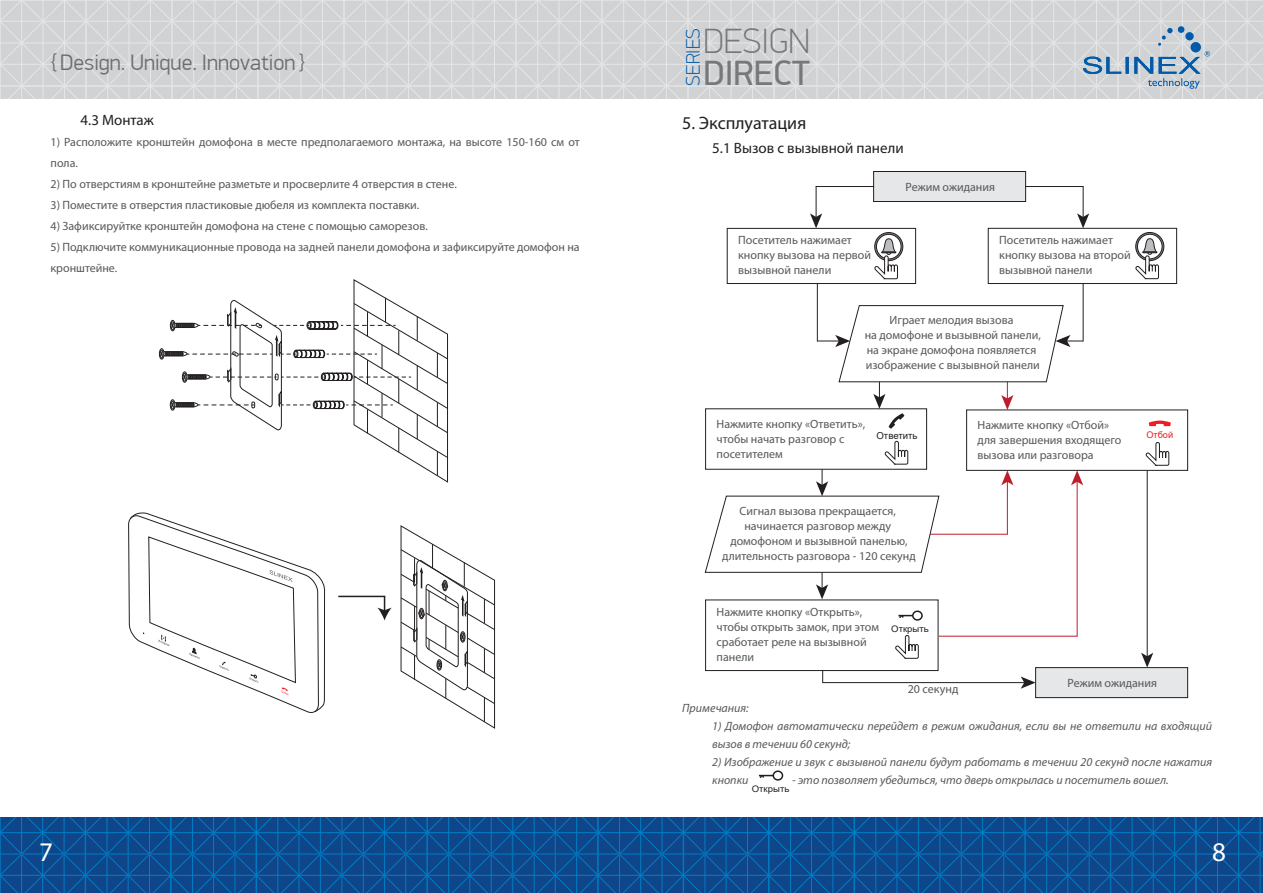
<style>
.page{position:relative;width:1263px;height:893px;background:#fff}
.page>*{position:absolute;margin:0;border:0;box-sizing:border-box;transform-origin:0 0}
.t1{font:100 35.25px "PF Din Display Pro";color:#76787b}
.t2{font:35.25px "PF Din Display Pro";color:#76787b}
.t3{font:27px "Myriad Pro";color:#fff}
.t4{font:300 22.5px "PF Din Display Pro";color:#6c6d70}
.t5{font:100 19.65px "PF Din Display Pro";color:#015aaa}
.t6{font:18px "Myriad Pro";color:#231f20}
.t7{font:15px "Myriad Pro";color:#231f20}
.t8{font:12px/15px "Myriad Pro";color:#57585a}
.t9{font:italic 12px/18px "Myriad Pro";color:#57585a}
.t10{font:9.6px "Arial";color:#231f20}
.t11{font:9.15px "Arial";color:#ee1d23}
.t12{font:9px "Arial";color:#231f20;scale:1.06 1}
</style>
<div class="page">
<svg style="left:0;top:818px;width:1263px;height:75px;background:#0c4d91"></svg>
<svg style="left:0;top:0;width:1263px;height:98px;background:#d4d5d7"></svg>
<div style="left:1178px;top:26px;width:6px;height:7px;background:#015aaa;border-radius:50%"></div>
<svg style="left:1083px;top:28px;width:127px;height:61px;background:#b6c3d0"></svg>
<div style="left:159px;top:349px;width:5px;height:10px;border:1px solid #231f20;border-radius:50%"></div>
<svg style="left:160px;top:279px;width:288px;height:204px"></svg>
<svg style="left:400px;top:525px;width:96px;height:204px"></svg>
<svg style="left:129px;top:512px;width:197px;height:381px"></svg>
<hr style="left:339px;top:596px;width:46px;height:1px;background:#231f20">
<svg style="left:377px;top:596px;width:15px;height:24px"></svg>
<div style="left:873px;top:171px;width:153px;height:31px;background:#e6e7e9;border:1px solid #231f20"></div>
<div style="left:1035px;top:667px;width:153px;height:31px;background:#e6e7e9;border:1px solid #231f20"></div>
<div style="left:727px;top:228px;width:189px;height:56px;border:1px solid #231f20"></div>
<svg style="left:875px;top:233px;width:28px;height:28px"></svg>
<div style="left:874px;top:232px;width:29px;height:29px;border:1px solid #231f20;border-radius:50%"></div>
<svg style="left:876px;top:234px;width:25px;height:25px"></svg>
<div style="left:876px;top:234px;width:25px;height:25px;border:1px solid #231f20;border-radius:50%"></div>
<svg style="left:874px;top:238px;width:24px;height:41px"></svg>
<div style="left:988px;top:228px;width:189px;height:56px;border:1px solid #231f20"></div>
<svg style="left:1136px;top:232px;width:28px;height:29px"></svg>
<div style="left:1135px;top:232px;width:29px;height:29px;border:1px solid #231f20;border-radius:50%"></div>
<svg style="left:1137px;top:234px;width:25px;height:25px"></svg>
<div style="left:1137px;top:234px;width:25px;height:25px;border:1px solid #231f20;border-radius:50%"></div>
<svg style="left:1135px;top:238px;width:24px;height:41px"></svg>
<hr style="left:816px;top:186px;width:58px;height:1px;background:#231f20">
<hr style="left:816px;top:187px;width:1px;height:31px;background:#231f20">
<svg style="left:810px;top:213px;width:12px;height:15px"></svg>
<hr style="left:817px;top:283px;width:1px;height:58px;background:#231f20">
<svg style="left:822px;top:671px;width:1px;height:12px"></svg>
<hr style="left:823px;top:682px;width:202px;height:1px;background:#231f20">
<svg style="left:1021px;top:676px;width:15px;height:13px"></svg>
<hr style="left:931px;top:534px;width:76px;height:1px;background:#be1d2c">
<hr style="left:1007px;top:481px;width:1px;height:53px;background:#be1d2c">
<svg style="left:1001px;top:471px;width:12px;height:14px"></svg>
<hr style="left:939px;top:636px;width:138px;height:1px;background:#be1d2c">
<hr style="left:1077px;top:481px;width:1px;height:155px;background:#be1d2c">
<svg style="left:1071px;top:471px;width:12px;height:14px"></svg>
<hr style="left:1147px;top:470px;width:1px;height:187px;background:#231f20">
<svg style="left:1141px;top:653px;width:12px;height:15px"></svg>
<hr style="left:1083px;top:283px;width:1px;height:58px;background:#231f20">
<hr style="left:1026px;top:186px;width:57px;height:1px;background:#231f20">
<hr style="left:1083px;top:187px;width:1px;height:31px;background:#231f20">
<svg style="left:1077px;top:213px;width:12px;height:15px"></svg>
<svg style="left:817px;top:305px;width:266px;height:124px"></svg>
<svg style="left:1149px;top:421px;width:22px;height:5px"></svg>
<div style="left:912px;top:610px;width:11px;height:11px;border:2px solid #231f20;border-radius:50%"></div>
<svg style="left:898px;top:615px;width:15px;height:3px"></svg>
<div style="left:772px;top:770px;width:11px;height:11px;border:2px solid #231f20;border-radius:50%"></div>
<svg style="left:759px;top:775px;width:14px;height:3px"></svg>
<svg style="left:704px;top:441px;width:236px;height:158px"></svg>
<div style="left:966px;top:410px;width:222px;height:61px;border:1px solid #231f20"></div>
<svg style="left:1145px;top:442px;width:24px;height:24px"></svg>
<div style="left:705px;top:600px;width:233px;height:71px;border:1px solid #231f20"></div>
<svg style="left:895px;top:635px;width:24px;height:24px"></svg>
<p class="t4" style="left:51px;top:49px;width:255px">{ Design. Unique. Innovation }</p>
<p class="t7" style="left:81px;top:110px;width:75px">4.3 Монтаж</p>
<p class="t8" style="left:51px;top:131px;width:531px;line-height:21px">1) Расположите кронштейн домофона в месте предполагаемого монтажа, на высоте 150-160 см от пола.</p>
<p class="t8" style="left:51px;top:176px;width:408px">2) По отверстиям в кронштейне разметьте и просверлите 4 отверстия в стене.</p>
<p class="t8" style="left:51px;top:197px;width:370px">3) Поместите в отверстия пластиковые дюбеля из комплекта поставки.</p>
<p class="t8" style="left:51px;top:218px;width:379px">4) Зафиксируйтке кронштейн домофона на стене с помощью саморезов.</p>
<p class="t8" style="left:51px;top:236px;width:531px;line-height:21px">5) Подключите коммуникационные провода на задней панели домофона и зафиксируйте домофон на кронштейне.</p>
<p class="t1" style="left:703px;top:21px;width:108px">DESIGN</p>
<p class="t5" style="left:682px;top:86px;width:59px;rotate:-90deg">SERIES</p>
<p class="t2" style="left:703px;top:52px;width:108px">DIRECT</p>
<p class="t6" style="left:682px;top:112px;width:126px">5. Эксплуатация</p>
<p class="t7" style="left:712px;top:139px;width:193px">5.1 Вызов с вызывной панели</p>
<p class="t8" style="left:738px;top:232px;width:134px">Посетитель нажимает кнопку вызова на первой вызывной панели</p>
<p class="t8" style="left:906px;top:179px;width:91px">Режим ожидания</p>
<p class="t8" style="left:999px;top:232px;width:133px">Посетитель нажимает кнопку вызова на второй вызывной панели</p>
<p class="t8" style="left:865px;top:313px;width:178px;text-align:center">Играет мелодия вызова<br>на домофоне и вызывной панели, на экране домофона появляется изображение с вызывной панели</p>
<p class="t8" style="left:717px;top:416px;width:150px">Нажмите кнопку «Ответить», чтобы начать разговор с посетителем</p>
<p class="t8" style="left:978px;top:417px;width:145px">Нажмите кнопку «Отбой» для завершения входящего вызова или разговора</p>
<p class="t10" style="left:876px;top:429px;width:43px">Ответить</p>
<p class="t11" style="left:1146px;top:429px;width:28px">Отбой</p>
<p class="t8" style="left:722px;top:503px;width:195px;text-align:center">Сигнал вызова прекращается, начинается разговор между домофоном и вызывной панелью, длительность разговора - 120 секунд</p>
<p class="t8" style="left:717px;top:604px;width:164px">Нажмите кнопку «Открыть», чтобы открыть замок, при этом сработает реле на вызывной панели</p>
<p class="t12" style="left:891px;top:622px;width:37px">Открыть</p>
<p class="t8" style="left:908px;top:681px;width:52px">20 секунд</p>
<p class="t8" style="left:1068px;top:675px;width:91px">Режим ожидания</p>
<p class="t9" style="left:682px;top:699px;width:68px">Примечания:</p>
<p class="t9" style="left:712px;top:717px;width:501px">1) Домофон автоматически перейдет в режим ожидания, если вы не ответили на входящий вызов в течении 60 секунд;</p>
<p class="t9" style="left:712px;top:753px;width:501px">2) Изображение и звук с вызывной панели будут работать в течении 20 секунд после нажатия кнопки</p>
<p class="t9" style="left:792px;top:771px;width:378px">- это позволяет убедиться, что дверь открылась и посетитель вошел.</p>
<p class="t12" style="left:752px;top:782px;width:37px">Открыть</p>
<p class="t3" style="left:39px;top:835px;width:15px">7</p>
<p class="t3" style="left:1212px;top:835px;width:15px">8</p>
</div>
